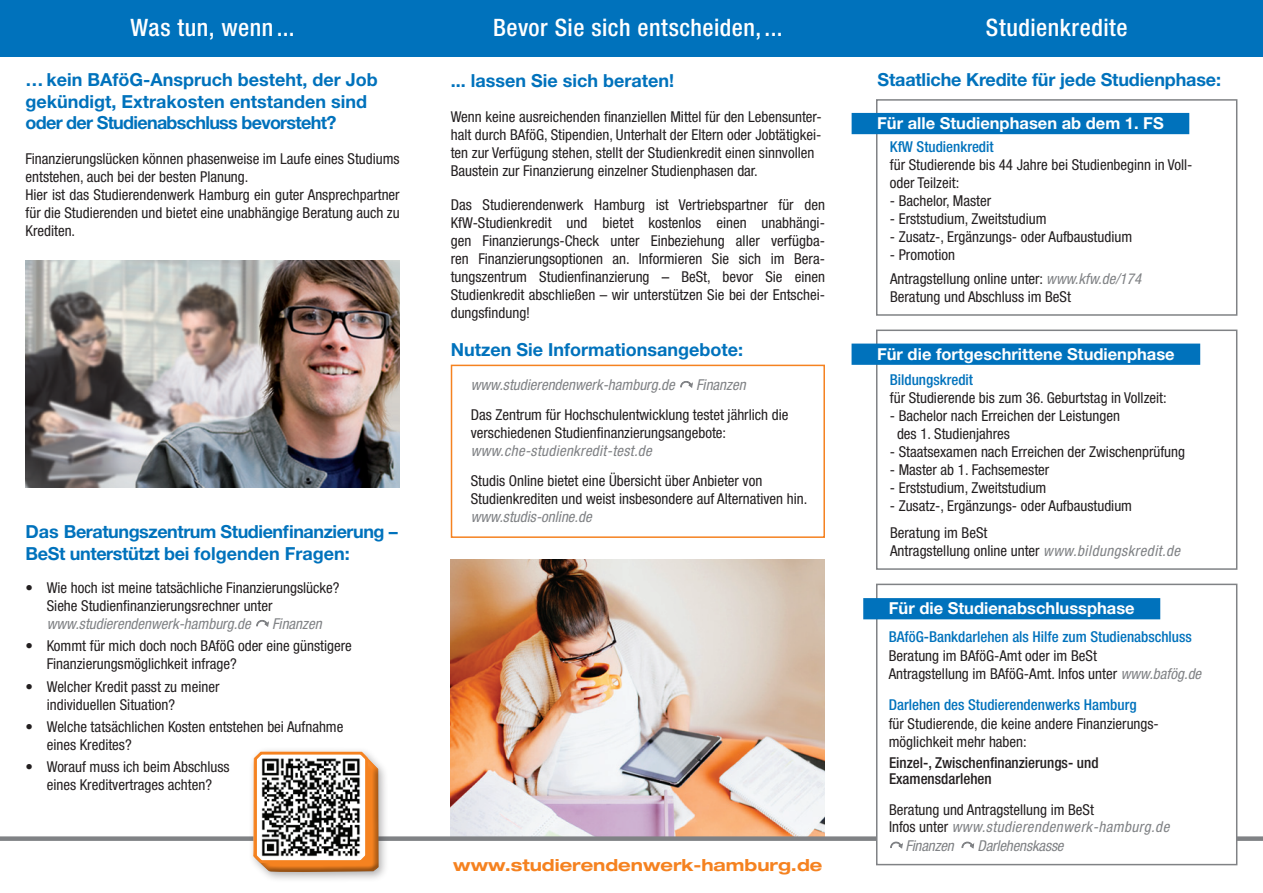
<style>
.page{position:relative;width:1263px;height:893px;background:#fff}
.page>*{position:absolute;margin:0;border:0;box-sizing:border-box;transform-origin:0 0}
.t1{font:500 condensed 24px "Helvetica Neue LT Pro";letter-spacing:.02em;color:#fff}
.t2{font:700 18px/21.6px "Helvetica Neue LT Pro";color:#0072bc}
.t3{font:700 18px/21.6px "Helvetica Neue LT Pro";letter-spacing:-.025em;color:#0072bc}
.t4{font:700 16.5px "Helvetica Neue LT Pro";color:#fff}
.t5{font:700 expanded 16.5px "Helvetica Neue LT Pro";color:#f58220}
.t6{font:condensed 15px/18px "Helvetica Neue LT Pro";color:#231f20}
.t7{font:500 condensed 15px "Helvetica Neue LT Pro";color:#0072bc}
.t8{font:500 condensed 15px/16.5px "Helvetica Neue LT Pro";color:#231f20}
.t9{font:italic condensed 15px "Helvetica Neue LT Pro";color:#808285}
.t10{font:italic condensed 15px "Helvetica Neue LT Pro";letter-spacing:.02em;color:#808285}
.s1{font-stretch:normal}
.s2{font-style:italic;color:#808285}
.s3{font-family:"Lucida Sans Unicode";font-stretch:normal;color:#808285}
.s4{font-family:"Lucida Sans Unicode";font-style:normal;font-stretch:normal}
</style>
<div class="page">
<div style="left:0;top:0;width:1263px;height:57px;background:#0072bc"></div>
<img style="left:451px;top:559px;width:374px;height:277px">
<div style="left:876px;top:99px;width:361px;height:217px;border:2px solid #808285"></div>
<div style="left:876px;top:330px;width:361px;height:240px;border:2px solid #808285"></div>
<div style="left:851px;top:344px;width:349px;height:21px;background:#0072bc"></div>
<div style="left:451px;top:365px;width:374px;height:173px;border:2px solid #f58220"></div>
<svg style="left:256px;top:620px;width:13px;height:7px"></svg>
<div style="left:0;top:836px;width:1263px;height:5px;background:#808285"></div>
<svg style="left:680px;top:381px;width:13px;height:7px"></svg>
<img style="left:26px;top:261px;width:374px;height:227px">
<div style="left:248px;top:746px;width:142px;height:137px;background:#231f20;opacity:.35"></div>
<div style="left:251px;top:764px;width:129px;height:109px;background:#808285;opacity:.75"></div>
<svg style="left:253px;top:749px;width:126px;height:124px"></svg>
<img style="left:261px;top:757px;width:100px;height:100px">
<div style="left:852px;top:113px;width:337px;height:21px;background:#0072bc"></div>
<div style="left:876px;top:584px;width:361px;height:281px;background:#fff;border:2px solid #808285"></div>
<div style="left:863px;top:598px;width:297px;height:21px;background:#0072bc"></div>
<svg style="left:890px;top:842px;width:13px;height:7px"></svg>
<svg style="left:961px;top:842px;width:13px;height:7px"></svg>
<h1 class="t1" style="left:131px;top:13px;width:166px">Was tun, wenn ...</h1>
<h1 class="t1" style="left:493px;top:13px;width:291px">Bevor Sie sich entscheiden, ...</h1>
<h1 class="t1" style="left:986px;top:13px;width:143px">Studienkredite</h1>
<p class="t2" style="left:26px;top:68px;width:354px">… kein BAföG-Anspruch besteht, der Job</p>
<p class="t2" style="left:877px;top:68px;width:345px">Staatliche Kredite für jede Studienphase:</p>
<p class="t2" style="left:26px;top:90px;width:343px">gekündigt, Extrakosten entstanden sind oder der Studienabschluss bevorsteht?</p>
<p class="t6" style="left:26px;top:149px;width:376px">Finanzierungslücken können phasenweise im Laufe eines Studiums entstehen, auch bei der besten Planung.<br>Hier ist das Studierendenwerk Hamburg ein guter Ansprechpartner für die Studierenden und bietet eine unabhängige Beratung auch zu Krediten.</p>
<p class="t2" style="left:451px;top:69px;width:225px">... lassen Sie sich beraten!</p>
<p class="t6" style="left:451px;top:107px;width:372px">Wenn keine ausreichenden finanziellen Mittel für den Lebensunter&shy;halt durch BAföG, Stipendien, Unterhalt der Eltern oder Jobtätigkei&shy;ten zur Verfügung stehen, stellt der Studienkredit einen sinnvollen Baustein zur Finanzierung einzelner Studienphasen dar.</p>
<p class="t6" style="left:451px;top:196px;width:376px;text-align:justify">Das Studierendenwerk Hamburg ist Vertriebspartner für den KfW-Studienkredit und bietet kostenlos einen unabhängi&shy;gen Finanzierungs-Check unter Einbeziehung aller verfügba&shy;ren Finanzierungsoptionen an. Informieren Sie sich im Bera&shy;tungszentrum Studienfinanzierung <span class="s1">–</span> BeSt, bevor Sie einen Studienkredit abschließen – wir unterstützen Sie bei der Entschei&shy;dungsfindung!</p>
<p class="t2" style="left:451px;top:338px;width:294px">Nutzen Sie Informationsangebote:</p>
<p class="t6" style="left:471px;top:370px;width:319px;line-height:29.7px"><span class="s2">www.studierendenwerk-hamburg.de</span> <span class="s3">↷</span> <span class="s2">Finanzen<br></span>Das Zentrum für Hochschulentwicklung testet jährlich die</p>
<p class="t6" style="left:471px;top:423px;width:257px">verschiedenen Studienfinanzierungsangebote:</p>
<p class="t10" style="left:471px;top:442px;width:183px">www.che-studienkredit-test.de</p>
<p class="t6" style="left:471px;top:471px;width:338px">Studis Online bietet eine Übersicht über Anbieter von<br>Studienkrediten und weist insbesondere auf Alternativen hin.</p>
<p class="t9" style="left:471px;top:508px;width:123px">www.studis-online.de</p>
<p class="t4" style="left:877px;top:113px;width:288px">Für alle Studienphasen ab dem 1. FS</p>
<p class="t7" style="left:890px;top:137px;width:105px">KfW Studienkredit</p>
<p class="t6" style="left:890px;top:155px;width:304px">für Studierende bis 44 Jahre bei Studienbeginn in Voll&shy;oder Teilzeit:</p>
<p class="t6" style="left:890px;top:191px;width:103px">- Bachelor, Master</p>
<p class="t6" style="left:890px;top:209px;width:158px">- Erststudium, Zweitstudium</p>
<p class="t6" style="left:890px;top:227px;width:244px">- Zusatz-, Ergänzungs- oder Aufbaustudium</p>
<p class="t6" style="left:890px;top:245px;width:67px">- Promotion</p>
<p class="t6" style="left:890px;top:270px;width:253px">Antragstellung online unter: <span class="s2">www.kfw.de/174<br></span>Beratung und Abschluss im BeSt</p>
<p class="t4" style="left:877px;top:343px;width:299px">Für die fortgeschrittene Studienphase</p>
<p class="t7" style="left:890px;top:371px;width:85px">Bildungskredit</p>
<p class="t6" style="left:890px;top:389px;width:278px">für Studierende bis zum 36. Geburtstag in Vollzeit:</p>
<p class="t6" style="left:897px;top:407px;width:224px;text-indent:-7px">- Bachelor nach Erreichen der Leistungen des 1. Studienjahres</p>
<p class="t6" style="left:890px;top:443px;width:297px">- Staatsexamen nach Erreichen der Zwischenprüfung</p>
<p class="t6" style="left:890px;top:461px;width:161px">- Master ab 1. Fachsemester</p>
<p class="t6" style="left:890px;top:479px;width:158px">- Erststudium, Zweitstudium</p>
<p class="t6" style="left:890px;top:497px;width:244px">- Zusatz-, Ergänzungs- oder Aufbaustudium</p>
<p class="t3" style="left:26px;top:520px;width:374px">Das Beratungszentrum Studienfinanzierung –<br>BeSt unterstützt bei folgenden Fragen:</p>
<p class="t6" style="left:47px;top:579px;width:294px;text-indent:-21px">• Wie hoch ist meine tatsächliche Finanzierungslücke?<br>Siehe Studienfinanzierungsrechner unter <span class="s2">www.studierendenwerk-hamburg.de</span> <span class="s3">↷</span> <span class="s2">Finanzen</span></p>
<p class="t6" style="left:47px;top:637px;width:307px;text-indent:-21px">• Kommt für mich doch noch BAföG oder eine günstigere<br>Finanzierungsmöglichkeit infrage?</p>
<p class="t6" style="left:47px;top:677px;width:174px;text-indent:-21px">• Welcher Kredit passt zu meiner individuellen Situation?</p>
<p class="t6" style="left:47px;top:717px;width:298px;text-indent:-21px">• Welche tatsächlichen Kosten entstehen bei Aufnahme eines Kredites?</p>
<p class="t6" style="left:26px;top:758px;width:206px;text-align:center">• Worauf muss ich beim Abschluss eines Kreditvertrages achten?</p>
<p class="t5" style="left:453px;top:854px;width:371px">www.studierendenwerk-hamburg.de</p>
<p class="t6" style="left:890px;top:524px;width:292px">Beratung im BeSt<br>Antragstellung online unter <span class="s2">www.bildungskredit.de</span></p>
<p class="t4" style="left:889px;top:598px;width:247px">Für die Studienabschlussphase</p>
<p class="t7" style="left:889px;top:628px;width:305px">BAföG-Bankdarlehen als Hilfe zum Studienabschluss</p>
<p class="t6" style="left:889px;top:647px;width:314px">Beratung im BAföG-Amt oder im BeSt<br>Antragstellung im BAföG-Amt. Infos unter <span class="s2">www.bafög.de</span></p>
<p class="t6" style="left:889px;top:714px;width:272px">für Studierende, die keine andere Finanzierungs&shy;möglichkeit mehr haben:</p>
<p class="t7" style="left:889px;top:696px;width:249px">Darlehen des Studierendenwerks Hamburg</p>
<p class="t8" style="left:889px;top:754px;width:211px">Einzel-, Zwischenfinanzierungs- und<br>Examensdarlehen</p>
<p class="t6" style="left:889px;top:800px;width:282px">Beratung und Antragstellung im BeSt<br>Infos unter <span class="s2">www.studierendenwerk-hamburg.de</span></p>
<p class="t9" style="left:889px;top:837px;width:176px"><span class="s4">↷</span>Finanzen <span class="s4">↷</span> Darlehenskasse</p>
</div>
